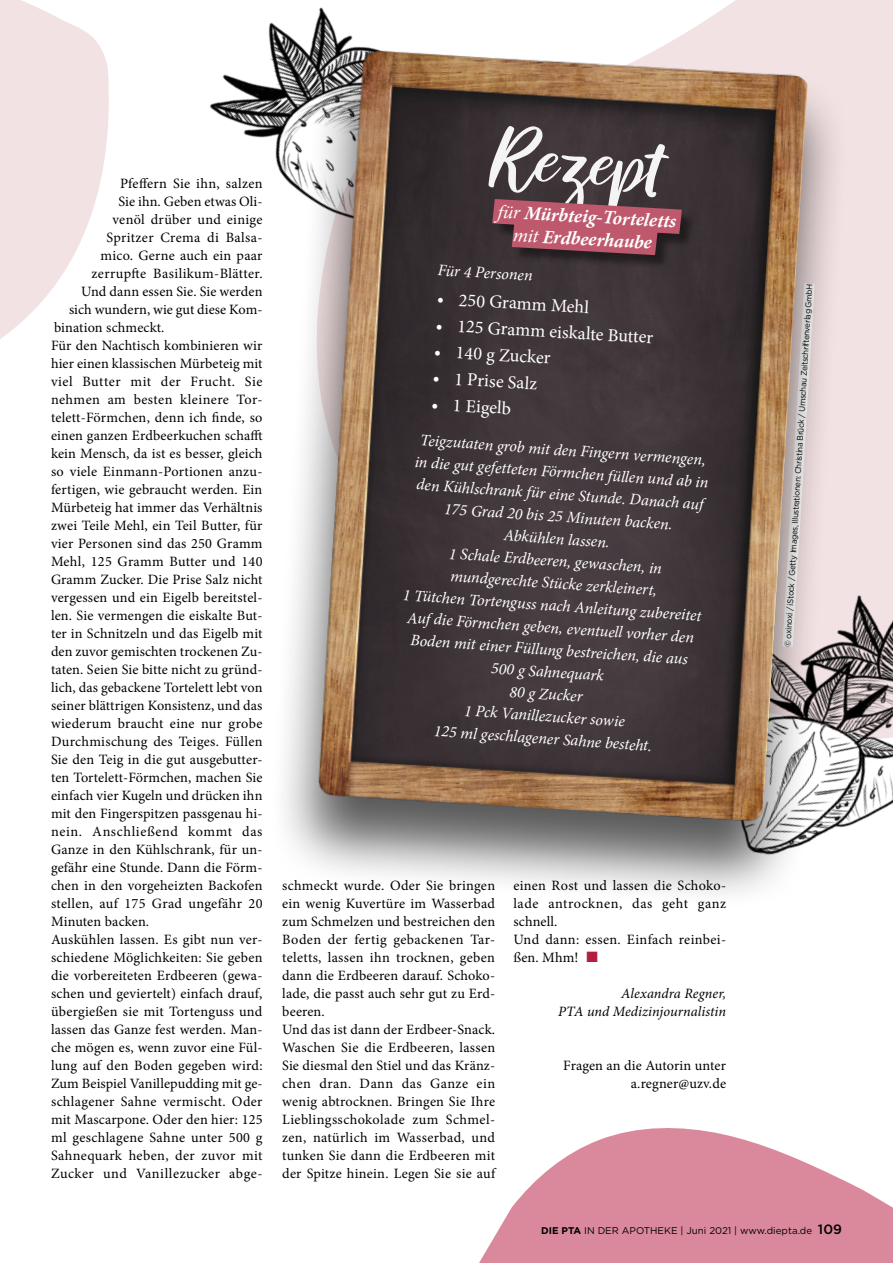
<style>
.page{position:relative;width:893px;height:1263px;background:#fff}
.page>*{position:absolute;margin:0;border:0;box-sizing:border-box;transform-origin:0 0}
.t1{font:81.75px "raustila";color:#fff}
.t2{font:italic 700 19.2px/22.5px "Minion Pro";color:#fff;text-align:center}
.t3{font:18.3px "Minion Pro";color:#fff}
.t4{font:italic 16.2px/22.2px "Minion Pro";color:#fff;text-align:center}
.t5{font:14.25px/18px "Minion Pro";letter-spacing:.015em;color:#000}
.t6{font:14.25px "Minion Pro";letter-spacing:.035em;color:#000}
.t7{font:italic 14.25px/18px "Minion Pro";color:#000;text-align:right}
.t8{font:14.25px "Minion Pro";letter-spacing:.04em;color:#000}
.t9{font:9.75px "Gotham";color:#000}
.t10{font:8.25px "Gotham";color:#000;scale:.95 1}
.s1{font-size:111.15px}
.s2{font-weight:400}
.s3{color:#b61c3e}
.s4{font-weight:700}
.s5{font-weight:500;font-size:13.5px}
</style>
<div class="page">
<svg style="left:479px;top:1128px;width:414px;height:135px;fill:#d9899b"></svg>
<svg style="left:0;top:0;width:109px;height:339px;fill:#f3e2e3"></svg>
<div style="left:725px;top:0;width:168px;height:576px;background:#f3e2e3"></div>
<img style="left:849px;top:576px;width:44px;height:250px">
<img style="left:209px;top:7px;width:114px;height:131px">
<div style="left:269px;top:48px;width:580px;height:861px;background:#000;opacity:.65"></div>
<img style="left:305px;top:8px;width:505px;height:901px">
<svg style="left:466px;top:185px;width:242px;height:84px;background:#6b3f48"></svg>
<p class="t5" style="left:120px;top:175px;width:144px">Pfeffern Sie ihn, salzen</p>
<p class="t5" style="left:119px;top:193px;width:145px">Sie ihn. Geben etwas Oli-</p>
<p class="t5" style="left:113px;top:211px;width:152px">venöl drüber und einige</p>
<p class="t5" style="left:107px;top:229px;width:158px">Spritzer Crema di Balsa-</p>
<p class="t5" style="left:101px;top:247px;width:163px">mico. Gerne auch ein paar</p>
<p class="t5" style="left:92px;top:265px;width:173px">zerrupfte Basilikum-Blätter.</p>
<p class="t5" style="left:81px;top:283px;width:183px">Und dann essen Sie. Sie werden</p>
<p class="t5" style="left:69px;top:301px;width:195px">sich wundern, wie gut diese Kom-</p>
<p class="t5" style="left:54px;top:319px;width:112px">bination schmeckt.</p>
<p class="t5" style="left:51px;top:337px;width:213px">Für den Nachtisch kombinieren wir</p>
<p class="t5" style="left:51px;top:355px;width:213px">hier einen klassischen Mürbeteig mit</p>
<p class="t6" style="left:51px;top:372px;width:213px">viel Butter mit der Frucht. Sie</p>
<p class="t5" style="left:51px;top:391px;width:213px">nehmen am besten kleinere Tor-</p>
<p class="t5" style="left:51px;top:409px;width:213px">telett-Förmchen, denn ich finde, so</p>
<p class="t5" style="left:51px;top:427px;width:213px">einen ganzen Erdbeerkuchen schafft</p>
<p class="t5" style="left:51px;top:445px;width:213px">kein Mensch, da ist es besser, gleich</p>
<p class="t5" style="left:51px;top:463px;width:213px">so viele Einmann-Portionen anzu-</p>
<p class="t5" style="left:51px;top:481px;width:213px">fertigen, wie gebraucht werden. Ein</p>
<p class="t5" style="left:51px;top:499px;width:213px">Mürbeteig hat immer das Verhältnis</p>
<p class="t5" style="left:51px;top:517px;width:213px">zwei Teile Mehl, ein Teil Butter, für</p>
<p class="t5" style="left:51px;top:535px;width:213px">vier Personen sind das 250 Gramm</p>
<p class="t5" style="left:51px;top:553px;width:213px">Mehl, 125 Gramm Butter und 140</p>
<p class="t5" style="left:51px;top:571px;width:213px">Gramm Zucker. Die Prise Salz nicht</p>
<p class="t5" style="left:51px;top:589px;width:213px">vergessen und ein Eigelb bereitstel-</p>
<p class="t5" style="left:51px;top:607px;width:213px">len. Sie vermengen die eiskalte But-</p>
<p class="t5" style="left:51px;top:625px;width:213px">ter in Schnitzeln und das Eigelb mit</p>
<p class="t5" style="left:51px;top:643px;width:213px">den zuvor gemischten trockenen Zu-</p>
<p class="t5" style="left:51px;top:661px;width:213px">taten. Seien Sie bitte nicht zu gründ-</p>
<p class="t5" style="left:51px;top:679px;width:213px">lich, das gebackene Tortelett lebt von</p>
<p class="t5" style="left:51px;top:697px;width:213px">seiner blättrigen Konsistenz, und das</p>
<p class="t5" style="left:51px;top:715px;width:213px">wiederum braucht eine nur grobe</p>
<p class="t5" style="left:51px;top:733px;width:213px">Durchmischung des Teiges. Füllen</p>
<p class="t5" style="left:51px;top:751px;width:213px">Sie den Teig in die gut ausgebutter-</p>
<p class="t5" style="left:51px;top:769px;width:213px">ten Tortelett-Förmchen, machen Sie</p>
<p class="t5" style="left:51px;top:787px;width:213px">einfach vier Kugeln und drücken ihn</p>
<p class="t5" style="left:51px;top:805px;width:213px">mit den Fingerspitzen passgenau hi-</p>
<p class="t8" style="left:51px;top:822px;width:213px">nein. Anschließend kommt das</p>
<p class="t5" style="left:51px;top:841px;width:213px">Ganze in den Kühlschrank, für un-</p>
<p class="t5" style="left:51px;top:859px;width:213px">gefähr eine Stunde. Dann die Förm-</p>
<p class="t5" style="left:51px;top:877px;width:213px">chen in den vorgeheizten Backofen</p>
<p class="t5" style="left:51px;top:895px;width:213px">stellen, auf 175 Grad ungefähr 20</p>
<p class="t5" style="left:51px;top:913px;width:100px">Minuten backen.</p>
<p class="t5" style="left:51px;top:931px;width:213px">Auskühlen lassen. Es gibt nun ver-</p>
<p class="t5" style="left:51px;top:949px;width:213px">schiedene Möglichkeiten: Sie geben</p>
<p class="t5" style="left:51px;top:966px;width:213px">die vorbereiteten Erdbeeren (gewa-</p>
<p class="t5" style="left:51px;top:984px;width:213px">schen und geviertelt) einfach drauf,</p>
<p class="t5" style="left:51px;top:1002px;width:213px">übergießen sie mit Tortenguss und</p>
<p class="t5" style="left:51px;top:1020px;width:213px">lassen das Ganze fest werden. Man-</p>
<p class="t5" style="left:51px;top:1038px;width:213px">che mögen es, wenn zuvor eine Fül-</p>
<p class="t5" style="left:51px;top:1056px;width:213px">lung auf den Boden gegeben wird:</p>
<p class="t5" style="left:51px;top:1074px;width:213px">Zum Beispiel Vanillepudding mit ge-</p>
<p class="t5" style="left:51px;top:1092px;width:213px">schlagener Sahne vermischt. Oder</p>
<p class="t5" style="left:51px;top:1110px;width:213px">mit Mascarpone. Oder den hier: 125</p>
<p class="t5" style="left:51px;top:1128px;width:213px">ml geschlagene Sahne unter 500 g</p>
<p class="t5" style="left:51px;top:1146px;width:213px">Sahnequark heben, der zuvor mit</p>
<p class="t6" style="left:51px;top:1164px;width:213px">Zucker und Vanillezucker abge-</p>
<h1 class="t1" style="left:494px;top:114px;width:177px;rotate:3deg">Re<span class="s1">z</span>ept</h1>
<h2 class="t2" style="left:498px;top:200px;width:180px;rotate:3deg"><span class="s2">für</span> Mürbteig-Torteletts <span class="s2">mit</span> Erdbeerhaube</h2>
<p class="t4" style="left:438px;top:259px;width:97px;rotate:3deg">Für 4 Personen</p>
<p class="t3" style="left:438px;top:287px;width:153px;rotate:3deg">• 250 Gramm Mehl</p>
<p class="t3" style="left:436px;top:313px;width:219px;rotate:3deg">• 125 Gramm eiskalte Butter</p>
<p class="t3" style="left:435px;top:339px;width:118px;rotate:3deg">• 140 g Zucker</p>
<p class="t3" style="left:433px;top:366px;width:106px;rotate:3deg">• 1 Prise Salz</p>
<p class="t3" style="left:432px;top:392px;width:81px;rotate:3deg">• 1 Eigelb</p>
<p class="t4" style="left:414px;top:428px;width:301px;rotate:4deg">Teigzutaten grob mit den Fingern vermengen, in die gut gefetteten Förmchen füllen und ab in den Kühlschrank für eine Stunde. Danach auf 175 Grad 20 bis 25 Minuten backen.<br>Abkühlen lassen.<br>1 Schale Erdbeeren, gewaschen, in mundgerechte Stücke zerkleinert,<br>1 Tütchen Tortenguss nach Anleitung zubereitet Auf die Förmchen geben, eventuell vorher den Boden mit einer Füllung bestreichen, die aus 500 g Sahnequark<br>80 g Zucker<br>1 Pck Vanillezucker sowie<br>125 ml geschlagener Sahne besteht.</p>
<p class="t5" style="left:282px;top:876px;width:214px">schmeckt wurde. Oder Sie bringen ein wenig Kuvertüre im Wasserbad zum Schmelzen und bestreichen den<br>Boden der fertig gebackenen Tar&shy;teletts, lassen ihn trocknen, geben dann die Erdbeeren darauf. Schoko&shy;lade, die passt auch sehr gut zu Erd&shy;beeren.<br>Und das ist dann der Erdbeer-Snack.<br>Waschen Sie die Erdbeeren, lassen<br>Sie diesmal den Stiel und das Kränz&shy;chen dran. Dann das Ganze ein wenig abtrocknen. Bringen Sie Ihre<br>Lieblingsschokolade zum Schmel&shy;zen, natürlich im Wasserbad, und tunken Sie dann die Erdbeeren mit der Spitze hinein. Legen Sie sie auf</p>
<p class="t5" style="left:513px;top:876px;width:214px">einen Rost und lassen die Schoko&shy;lade antrocknen, das geht ganz schnell.<br>Und dann: essen. Einfach reinbei&shy;ßen. Mhm! <span class="s3">■</span></p>
<p class="t7" style="left:558px;top:985px;width:169px">Alexandra Regner,<br>PTA und Medizinjournalistin</p>
<p class="t5" style="left:563px;top:1057px;width:164px;text-align:right">Fragen an die Autorin unter a.regner@uzv.de</p>
<p class="t10" style="left:784px;top:646px;width:384px;rotate:-87deg">© oxinoxi / iStock / Getty Images, Illustrationen: Christina Brück / Umschau Zeitschriftenverlag GmbH</p>
<p class="t9" style="left:541px;top:1224px;width:302px"><span class="s4">DIE PTA</span> IN DER APOTHEKE | Juni 2021 | www.diepta.de <span class="s5">109</span></p>
</div>
